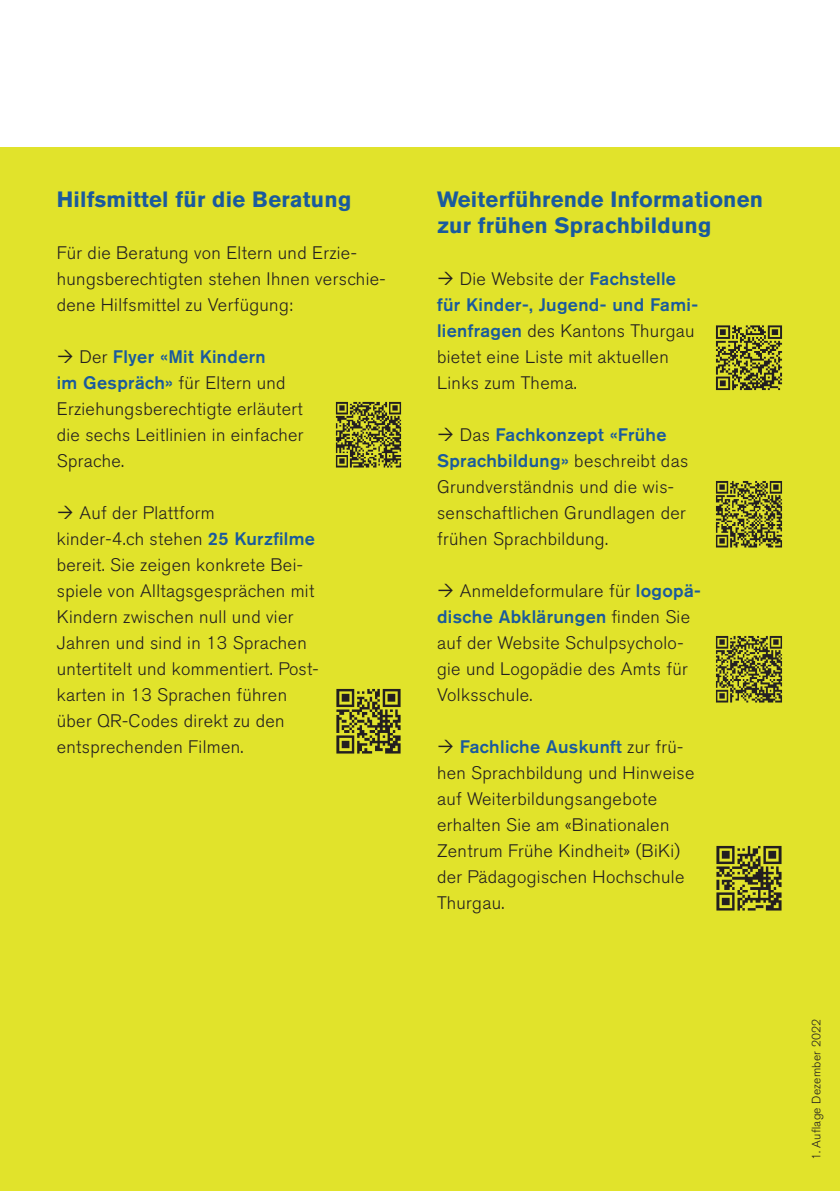
<style>
.page{position:relative;width:840px;height:1191px;background:#fff}
.page>*{position:absolute;margin:0;border:0;box-sizing:border-box;transform-origin:0 0}
.t1{font:700 22px/26px "Akzidenz Grotesk BE";letter-spacing:.01em;color:#1a5a9d}
.t2{font:300 18px/26px "Akzidenz Grotesk BE";letter-spacing:.02em;color:#231f20}
.t3{font:300 12px "Akzidenz Grotesk BE";letter-spacing:.02em;color:#231f20}
.s1{font-weight:500;color:#1a5a9d}
</style>
<div class="page">
<div style="left:0;top:147px;width:839px;height:1044px;background:#e1e32b"></div>
<img style="left:336px;top:688px;width:65px;height:66px">
<img style="left:335px;top:401px;width:67px;height:67px">
<img style="left:716px;top:325px;width:66px;height:66px">
<img style="left:715px;top:481px;width:67px;height:67px">
<img style="left:716px;top:636px;width:66px;height:67px">
<img style="left:716px;top:845px;width:66px;height:66px">
<p class="t1" style="left:57px;top:187px;width:296px">Hilfsmittel für die Beratung</p>
<p class="t2" style="left:57px;top:240px;width:330px">Für die Beratung von Eltern und Erzie&shy;hungsberechtigten stehen Ihnen verschie&shy;dene Hilfsmittel zu Verfügung:</p>
<p class="t2" style="left:57px;top:344px;width:248px;text-indent:23px">Der <span class="s1">Flyer «Mit Kindern<br>im Gespräch»</span> für Eltern und<br>Erziehungsberechtigte erläutert die sechs Leitlinien in einfacher<br>Sprache.</p>
<p class="t2" style="left:57px;top:500px;width:263px;text-indent:23px">Auf der Plattform<br>kinder-4.ch stehen <span class="s1">25 Kurzfilme </span>bereit. Sie zeigen konkrete Bei&shy;spiele von Alltagsgesprächen mit<br>Kindern zwischen null und vier<br>Jahren und sind in 13 Sprachen untertitelt und kommentiert. Post&shy;karten in 13 Sprachen führen über QR-Codes direkt zu den entsprechenden Filmen.</p>
<p class="t1" style="left:437px;top:187px;width:327px">Weiterführende Informationen zur frühen Sprachbildung</p>
<p class="t2" style="left:437px;top:266px;width:262px;text-indent:23px">Die Website der <span class="s1">Fachstelle für Kinder-, Jugend- und Fami&shy;lienfragen</span> des Kantons Thurgau bietet eine Liste mit aktuellen<br>Links zum Thema.</p>
<p class="t2" style="left:437px;top:422px;width:253px;text-indent:23px">Das <span class="s1">Fachkonzept «Frühe<br>Sprachbildung»</span> beschreibt das<br>Grundverständnis und die wis&shy;senschaftlichen Grundlagen der frühen Sprachbildung.</p>
<p class="t2" style="left:437px;top:578px;width:265px;text-indent:23px">Anmeldeformulare für <span class="s1">logopä&shy;dische Abklärungen</span> finden Sie auf der Website Schulpsycholo&shy;gie und Logopädie des Amts für<br>Volksschule.</p>
<p class="t2" style="left:437px;top:734px;width:259px;text-indent:23px"><span class="s1">Fachliche Auskunft</span> zur frü&shy;hen Sprachbildung und Hinweise auf Weiterbildungsangebote erhalten Sie am «Binationalen<br>Zentrum Frühe Kindheit» (BiKi) der Pädagogischen Hochschule<br>Thurgau.</p>
<p class="t3" style="left:809px;top:1160px;width:143px;rotate:-90deg">1. Auflage Dezember 2022</p>
</div>
